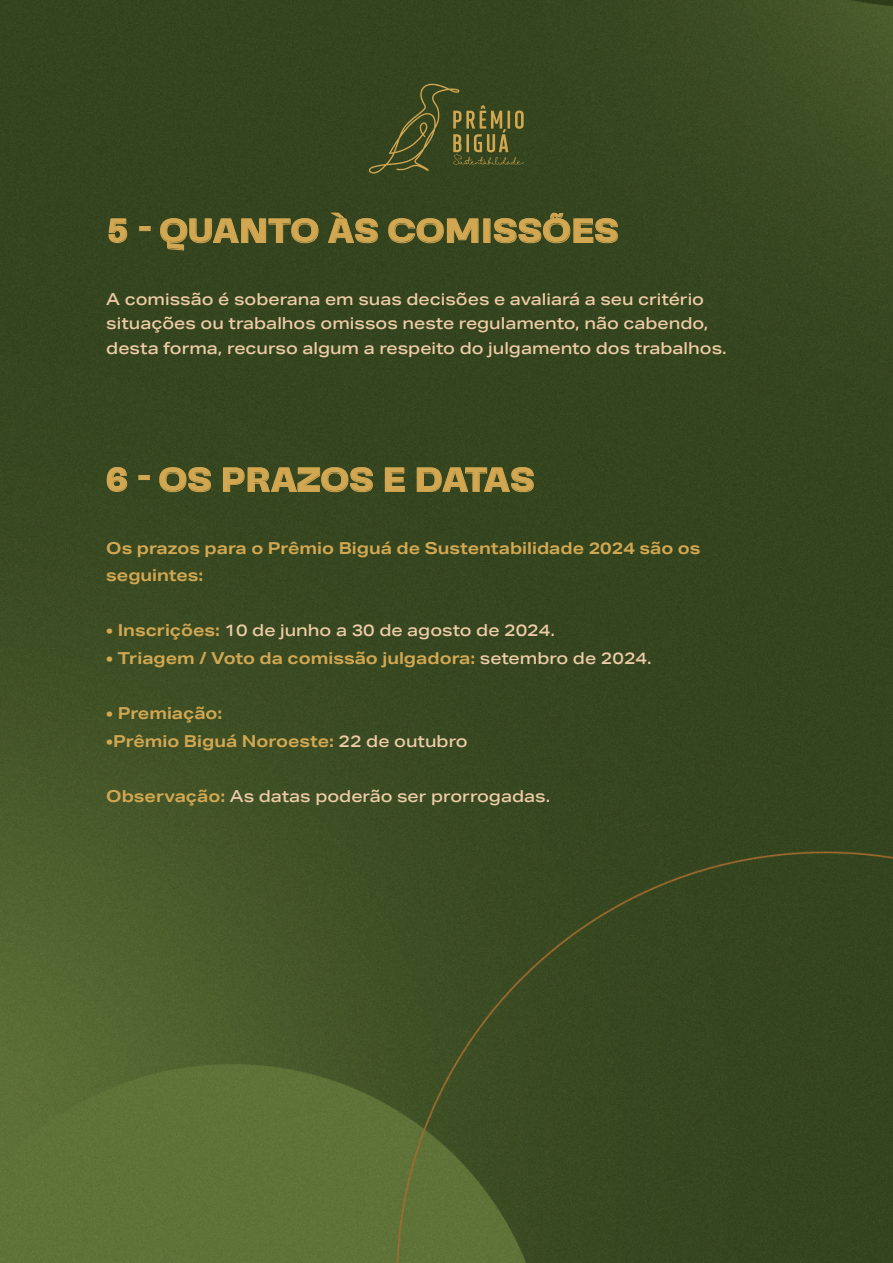
<style>
.page{position:relative;width:893px;height:1263px;background:#fff}
.page>*{position:absolute;margin:0;border:0;box-sizing:border-box;transform-origin:0 0}
.t1{font:900 35.85px "Stara";color:#d2a752}
.t2{font:500 16.5px/24.8px "Aktiv Grotesk Ex";color:#edcca7}
.t3{font:700 16.5px/27.6px "Aktiv Grotesk Ex";color:#d2a752}
.s1{font-weight:700;color:#d2a752}
.s2{font-weight:500;color:#edcca7}
</style>
<div class="page">
<img style="left:0;top:0;width:893px;height:1263px">
<svg style="left:369px;top:80px;width:155px;height:94px;background:#475024"></svg>
<svg style="left:109px;top:219px;width:18px;height:24px"></svg>
<div style="left:140px;top:226px;width:10px;height:5px;border:1px solid #d2a752"></div>
<svg style="left:160px;top:219px;width:158px;height:31px;background:#4b5226"></svg>
<svg style="left:328px;top:213px;width:50px;height:30px"></svg>
<svg style="left:388px;top:219px;width:90px;height:24px;background:#515627"></svg>
<svg style="left:494px;top:213px;width:124px;height:30px;background:#515628"></svg>
<svg style="left:107px;top:467px;width:20px;height:25px"></svg>
<div style="left:139px;top:475px;width:10px;height:5px;border:1px solid #d2a752"></div>
<svg style="left:159px;top:464px;width:52px;height:28px"></svg>
<svg style="left:223px;top:464px;width:150px;height:28px;background:#525728"></svg>
<svg style="left:385px;top:468px;width:20px;height:24px"></svg>
<svg style="left:417px;top:464px;width:117px;height:28px;background:#515627"></svg>
<h1 class="t1" style="left:106px;top:210px;width:514px">5 - QUANTO ÀS COMISSÕES</h1>
<p class="t2" style="left:106px;top:286px;width:622px">A comissão é soberana em suas decisões e avaliará a seu critério situações ou trabalhos omissos neste regulamento, não cabendo, desta forma, recurso algum a respeito do julgamento dos trabalhos.</p>
<h1 class="t1" style="left:106px;top:459px;width:430px">6 - OS PRAZOS E DATAS</h1>
<p class="t3" style="left:106px;top:534px;width:596px">Os prazos para o Prêmio Biguá de Sustentabilidade 2024 são os seguintes:</p>
<p class="t2" style="left:106px;top:618px;width:450px"><span class="s1">• Inscrições:</span> 10 de junho a 30 de agosto de 2024.</p>
<p class="t3" style="left:106px;top:644px;width:547px">• Triagem / Voto da comissão julgadora: <span class="s2">setembro de 2024.</span></p>
<p class="t3" style="left:106px;top:699px;width:118px">• Premiação:</p>
<p class="t3" style="left:106px;top:727px;width:363px">•Prêmio Biguá Noroeste: <span class="s2">22 de outubro</span></p>
<p class="t2" style="left:106px;top:784px;width:445px"><span class="s1">Observação:</span> As datas poderão ser prorrogadas.</p>
</div>
